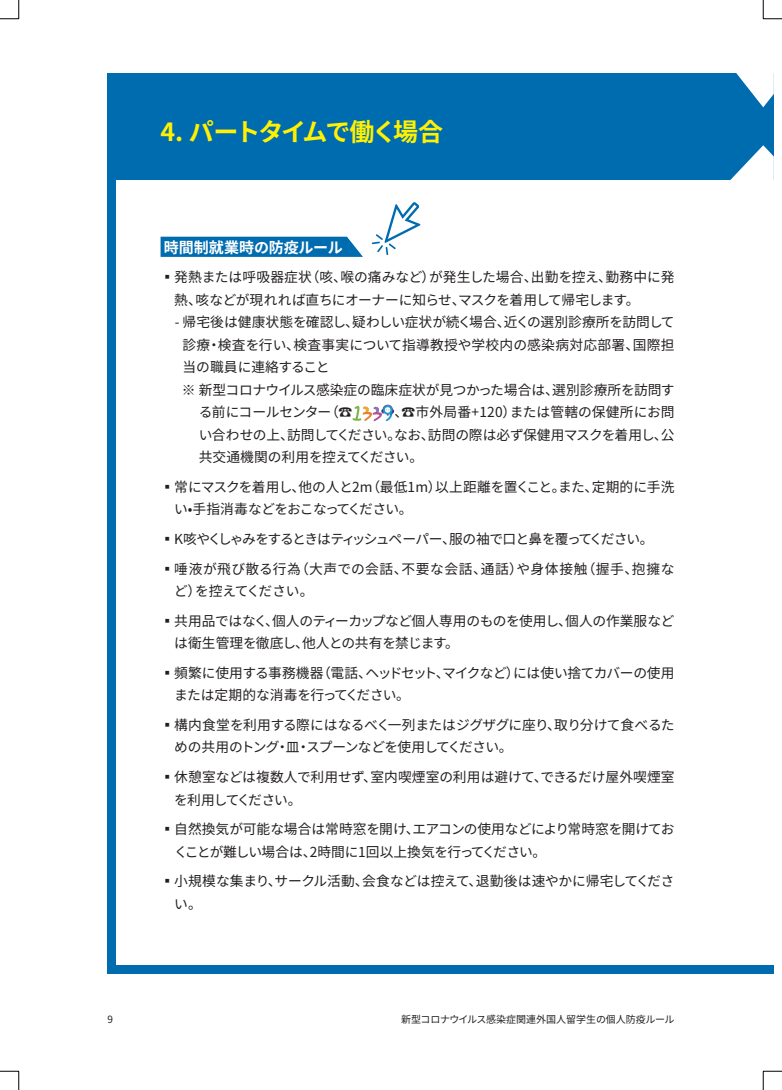
<style>
.page{position:relative;width:782px;height:1090px;background:#fff}
.page>*{position:absolute;margin:0;border:0;box-sizing:border-box;transform-origin:0 0}
.Paragraph_Style_6{font:700 25px "Noto Sans CJ Kjp";letter-spacing:-.085em;color:#fff101}
.t1{font:700 15px "Noto Sans CJ Kjp";color:#fff}
.t2{font:13.75px/22.5px "Noto Sans CJ Kjp";letter-spacing:-.015em;color:#231f20}
.t3{font:13.75px/22.5px "Noto Sans CJ Kjp";letter-spacing:-.04em;color:#231f20}
.t4{font:13.75px/22.5px "Noto Sans CJ Kjp";letter-spacing:.035em;color:#231f20}
.t5{font:13.75px/22.5px "Noto Sans CJ Kjp";letter-spacing:.005em;color:#231f20}
.t6{font:13.75px "Noto Sans CJ Kjp";letter-spacing:-.085em;color:#231f20}
.t7{font:10px "Noto Sans CJ Kjp";color:#231f20}
.s1{font-weight:700}
</style>
<div class="page">
<svg style="left:160px;top:237px;width:203px;height:20px;background:#0b72b3"></svg>
<svg style="left:372px;top:202px;width:49px;height:53px"></svg>
<div style="left:116px;top:965px;width:657px;height:9px;background:#006cb0"></div>
<div style="left:107px;top:74px;width:666px;height:106px;background:#006cb0"></div>
<svg style="left:730px;top:145px;width:43px;height:35px"></svg>
<div style="left:107px;top:180px;width:9px;height:794px;background:#006cb0"></div>
<svg style="left:730px;top:73px;width:43px;height:34px"></svg>
<svg style="left:352px;top:405px;width:42px;height:16px"></svg>
<svg style="left:0;top:0;width:19px;height:19px"></svg>
<svg style="left:0;top:1071px;width:19px;height:19px"></svg>
<svg style="left:763px;top:0;width:19px;height:19px"></svg>
<svg style="left:763px;top:1071px;width:19px;height:19px"></svg>
<p class="Paragraph_Style_6" style="left:160px;top:118px;width:284px">4. パートタイムで働く場合</p>
<p class="t1" style="left:164px;top:239px;width:180px">時間制就業時の防疫ルール</p>
<p class="t2" style="left:174px;top:266px;width:502px;text-indent:-14px"><span class="s1">▪</span>発熱または呼吸器症状（咳、喉の痛みなど）が発生した場合、出勤を控え、勤務中に発熱、咳などが現れれば直ちにオーナーに知らせ、マスクを着用して帰宅します。</p>
<p class="t2" style="left:183px;top:311px;width:493px;text-align:justify;text-indent:-8px">- 帰宅後は健康状態を確認し、疑わしい症状が続く場合、近くの選別診療所を訪問して診療・検査を行い、検査事実について指導教授や学校内の感染病対応部署、国際担当の職員に連絡すること</p>
<p class="t2" style="left:199px;top:379px;width:477px;text-indent:-17px">※ 新型コロナウイルス感染症の臨床症状が見つかった場合は、選別診療所を訪問する前にコールセンター（☎</p>
<p class="t2" style="left:199px;top:401px;width:477px;text-align:justify;text-indent:196px">、☎市外局番+120）または管轄の保健所にお問い合わせの上、訪問してください。なお、訪問の際は必ず保健用マスクを着用し、公共交通機関の利用を控えてください。</p>
<p class="t2" style="left:174px;top:476px;width:502px;text-indent:-14px"><span class="s1">▪</span>常にマスクを着用し、他の人と2m（最低1m）以上距離を置くこと。また、定期的に手洗い•手指消毒などをおこなってください。</p>
<p class="t6" style="left:160px;top:531px;width:494px"><span class="s1">▪</span>K咳やくしゃみをするときはティッシュペーパー、服の袖で口と鼻を覆ってください。</p>
<p class="t4" style="left:174px;top:558px;width:501px;text-indent:-14px"><span class="s1">▪</span>唾液が飛び散る行為（大声での会話、不要な会話、通話）や身体接触（握手、抱擁など）を控えてください。</p>
<p class="t2" style="left:174px;top:610px;width:501px;text-indent:-14px"><span class="s1">▪</span>共用品ではなく、個人のティーカップなど個人専用のものを使用し、個人の作業服などは衛生管理を徹底し、他人との共有を禁じます。</p>
<p class="t2" style="left:174px;top:662px;width:502px;text-indent:-14px"><span class="s1">▪</span>頻繁に使用する事務機器（電話、ヘッドセット、マイクなど）には使い捨てカバーの使用または定期的な消毒を行ってください。</p>
<p class="t3" style="left:174px;top:714px;width:502px;text-indent:-14px"><span class="s1">▪</span>構内食堂を利用する際にはなるべく一列またはジグザグに座り、取り分けて食べるための共用のトング・皿・スプーンなどを使用してください。</p>
<p class="t5" style="left:174px;top:766px;width:502px;text-indent:-14px"><span class="s1">▪</span>休憩室などは複数人で利用せず、室内喫煙室の利用は避けて、できるだけ屋外喫煙室を利用してください。</p>
<p class="t2" style="left:174px;top:818px;width:502px;text-indent:-14px"><span class="s1">▪</span>自然換気が可能な場合は常時窓を開け、エアコンの使用などにより常時窓を開けておくことが難しい場合は、2時間に1回以上換気を行ってください。</p>
<p class="t2" style="left:174px;top:870px;width:502px;text-indent:-14px"><span class="s1">▪</span>小規模な集まり、サークル活動、会食などは控えて、退勤後は速やかに帰宅してください。</p>
<p class="t7" style="left:107px;top:1013px;width:7px">9</p>
<p class="t7" style="left:401px;top:1013px;width:275px">新型コロナウイルス感染症関連外国人留学生の個人防疫ルール</p>
</div>
